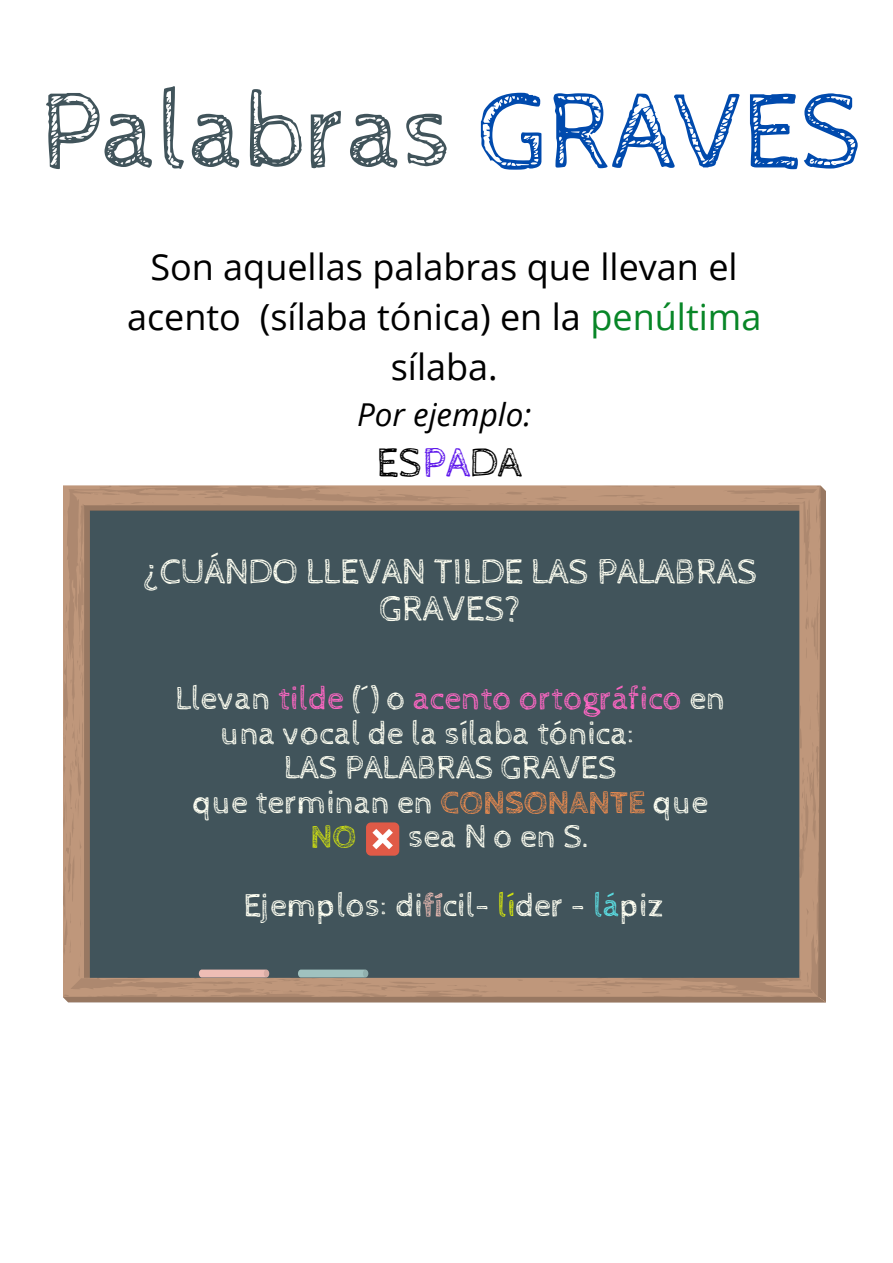
<style>
.page{position:relative;width:893px;height:1263px;background:#fff}
.page>*{position:absolute;margin:0;border:0;box-sizing:border-box;transform-origin:0 0}
.t1{font:110.32px "Cabin Sketch";color:#41545b}
.t2{font:42px "Cabin Sketch";color:#000}
.t3{font:36px/50.1px "Open Sans";color:#000;text-align:center}
.t4{font:35.92px/37.3px "Cabin Sketch";color:#fefff2;text-align:center}
.t5{font:33.3px/68.9px "Cabin Sketch";color:#fefff2}
.t6{font:33.3px "Cabin Sketch";color:#ff66c4}
.t7{font:700 33.3px "Cabin Sketch";color:#d7e80c}
.t8{font:italic 31.5px "Open Sans";color:#000}
.s1{color:#004aad}
.s2{color:#088627}
.s3{color:#5e17eb}
.s4{color:#fefff2}
.s5{font-weight:700;color:#ff914d}
.s6{font-weight:700;color:#eebdb5}
.s7{color:#d7e80c}
.s8{color:#5ce1e6}
</style>
<div class="page">
<svg style="left:63px;top:486px;width:762px;height:516px;background:#535d5f"></svg>
<div style="left:366px;top:822px;width:33px;height:34px;background:#e05a47;border-radius:5px"></div>
<svg style="left:372px;top:829px;width:21px;height:20px"></svg>
<h1 class="t1" style="left:39px;top:70px;width:824px">Palabras <span class="s1">GRAVES</span></h1>
<p class="t3" style="left:127px;top:241px;width:636px">Son aquellas palabras que llevan el acento (sílaba tónica) en la <span class="s2">penúltima </span>sílaba.</p>
<p class="t8" style="left:357px;top:392px;width:176px">Por ejemplo:</p>
<p class="t2" style="left:377px;top:439px;width:146px">ES<span class="s3">PA</span>DA</p>
<p class="t4" style="left:143px;top:554px;width:615px">¿CUÁNDO LLEVAN TILDE LAS PALABRAS<br>GRAVES?</p>
<p class="t6" style="left:175px;top:680px;width:551px"><span class="s4">Llevan</span> tilde <span class="s4">(´) o</span> acento ortográfico <span class="s4">en</span></p>
<p class="t5" style="left:221px;top:700px;width:416px">una vocal de la sílaba tónica:</p>
<p class="t5" style="left:284px;top:734px;width:334px">LAS PALABRAS GRAVES</p>
<p class="t5" style="left:192px;top:769px;width:517px">que terminan en <span class="s5">CONSONANTE</span> que</p>
<p class="t7" style="left:310px;top:818px;width:47px">NO</p>
<p class="t5" style="left:244px;top:803px;width:422px;text-indent:165px">sea N o en S.<br>Ejemplos: di<span class="s6">fí</span>cil- <span class="s7">lí</span>der - <span class="s8">lá</span>piz</p>
</div>
